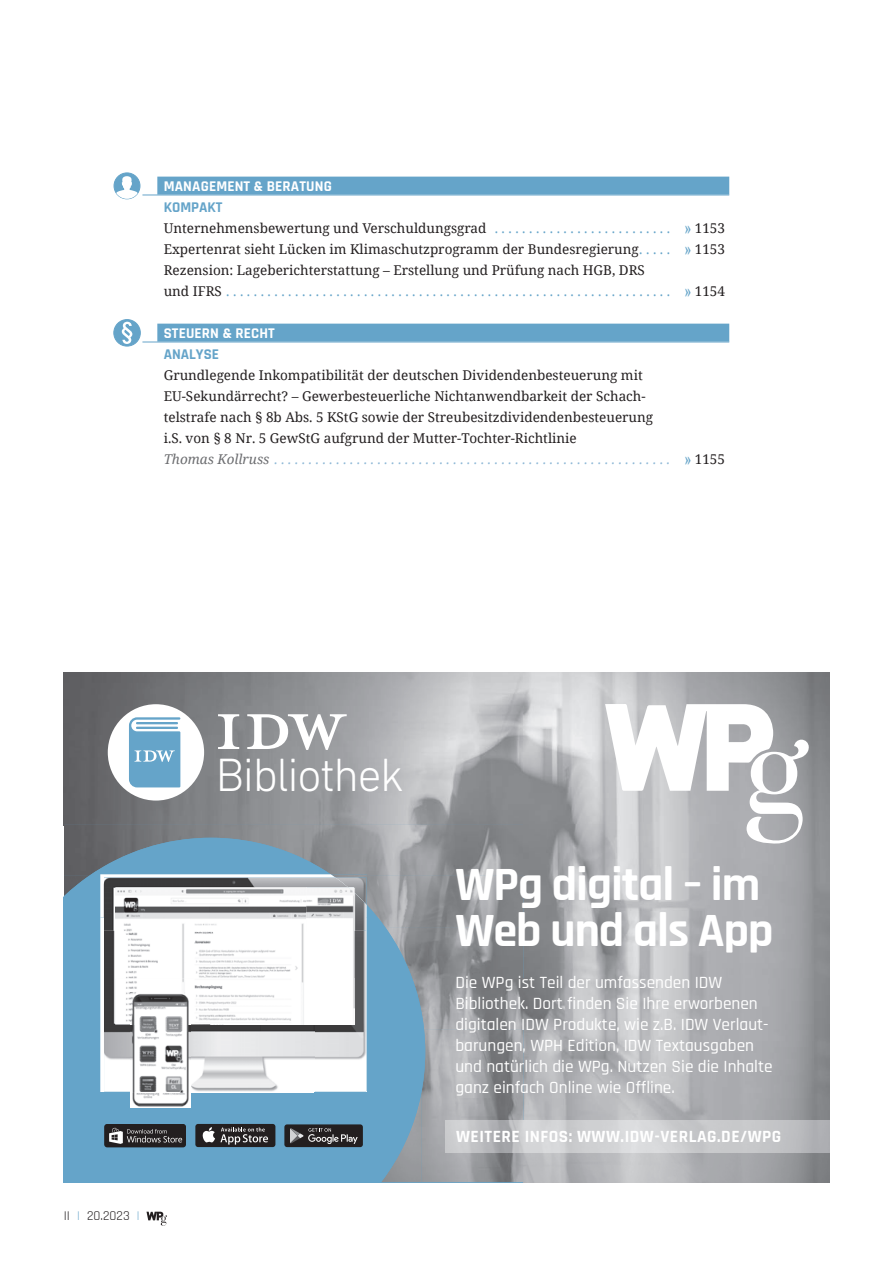
<style>
.page{position:relative;width:893px;height:1263px;background:#fff}
.page>*{position:absolute;margin:0;border:0;box-sizing:border-box;transform-origin:0 0}
.t1{font:700 48.3px/45.9px "Rajdhani";letter-spacing:-.02em;color:#fff}
.t2{font:300 47.55px "DIN Next LT Pro";letter-spacing:-.03em;color:#fff}
.t3{font:500 17.4px/21px "Rajdhani";color:#fff}
.t4{font:700 17.4px "Rajdhani";letter-spacing:.03em;color:#fff}
.t5{font:700 15px "Rajdhani";letter-spacing:.01em;color:#fff}
.t6{font:700 15px "Rajdhani";color:#65a4c9}
.t7{font:13.5px/21px "Noto Serif";color:#231f20}
.t8{font:13.5px "Rajdhani";color:#231f20}
.s1{color:#65a4c9}
.s2{font-size:20.25px;color:#65a4c9}
.s3{font-style:italic;color:#6c6d70}
.s4{font-style:italic;color:#90b9d7}
</style>
<div class="page">
<svg style="left:147px;top:1212px;width:20px;height:13px"></svg>
<div style="left:157px;top:177px;width:572px;height:18px;background:#65a4c9"></div>
<hr style="left:142px;top:195px;width:587px;height:1px;background:#65a4c9">
<div style="left:157px;top:324px;width:572px;height:18px;background:#65a4c9"></div>
<hr style="left:142px;top:342px;width:587px;height:1px;background:#65a4c9">
<div style="left:114px;top:173px;width:26px;height:26px;background:#65a4c9;border-radius:50%"></div>
<div style="left:114px;top:172px;width:26px;height:27px;border:1px solid #65a4c9;border-radius:50%"></div>
<svg style="left:116px;top:176px;width:22px;height:23px"></svg>
<div style="left:114px;top:320px;width:26px;height:26px;background:#65a4c9;border-radius:50%"></div>
<div style="left:114px;top:319px;width:27px;height:27px;border:1px solid #65a4c9;border-radius:50%"></div>
<svg style="left:122px;top:322px;width:10px;height:22px"></svg>
<img style="left:64px;top:672px;width:153px;height:153px">
<img style="left:217px;top:672px;width:612px;height:153px">
<img style="left:64px;top:825px;width:459px;height:51px">
<img style="left:523px;top:825px;width:153px;height:296px">
<img style="left:425px;top:876px;width:98px;height:51px">
<img style="left:425px;top:927px;width:98px;height:102px">
<img style="left:425px;top:1029px;width:98px;height:153px">
<svg style="left:605px;top:704px;width:204px;height:140px"></svg>
<img style="left:445px;top:1121px;width:384px;height:31px">
<svg style="left:64px;top:838px;width:361px;height:344px;background:#6e9fbc"></svg>
<svg style="left:247px;top:714px;width:100px;height:36px"></svg>
<svg style="left:218px;top:714px;width:21px;height:35px"></svg>
<div style="left:108px;top:704px;width:96px;height:96px;background:#fff;border-radius:50%"></div>
<svg style="left:129px;top:717px;width:51px;height:70px;background:#7db2d1"></svg>
<img style="left:100px;top:874px;width:267px;height:44px">
<img style="left:100px;top:918px;width:31px;height:174px">
<img style="left:314px;top:918px;width:53px;height:174px">
<img style="left:190px;top:1091px;width:124px;height:1px">
<img style="left:104px;top:877px;width:262px;height:54px">
<img style="left:104px;top:931px;width:27px;height:160px">
<img style="left:314px;top:931px;width:52px;height:160px">
<img style="left:190px;top:1024px;width:71px;height:67px">
<img style="left:261px;top:1024px;width:53px;height:67px">
<img style="left:115px;top:887px;width:96px;height:91px">
<img style="left:211px;top:887px;width:143px;height:91px">
<img style="left:115px;top:978px;width:239px;height:46px">
<img style="left:131px;top:1024px;width:59px;height:83px">
<img style="left:131px;top:993px;width:59px;height:31px">
<div style="left:195px;top:1124px;width:80px;height:23px;background:#231f20;border-radius:3px"></div>
<svg style="left:202px;top:1127px;width:66px;height:17px"></svg>
<div style="left:284px;top:1124px;width:79px;height:23px;background:#231f20;border-radius:3px"></div>
<svg style="left:290px;top:1128px;width:68px;height:16px"></svg>
<div style="left:104px;top:1124px;width:82px;height:23px;background:#231f20;border-radius:3px"></div>
<svg style="left:109px;top:1127px;width:73px;height:17px"></svg>
<p class="t5" style="left:164px;top:177px;width:170px">MANAGEMENT &amp; BERATUNG</p>
<p class="t6" style="left:164px;top:198px;width:60px">KOMPAKT</p>
<p class="t7" style="left:164px;top:217px;width:563px">Unternehmensbewertung und Verschuldungsgrad <span class="s1">. . . . . . . . . . . . . . . . . . . . . . . . . .</span> <span class="s2">»</span> 1153<br>Expertenrat sieht Lücken im Klimaschutzprogramm der Bundesregierung<span class="s1">. . . . .</span> <span class="s2">»</span> 1153<br>Rezension: Lageberichterstattung – Erstellung und Prüfung nach HGB, DRS<br>und IFRS <span class="s1">. . . . . . . . . . . . . . . . . . . . . . . . . . . . . . . . . . . . . . . . . . . . . . . . . . . . . . . . . . . . . . . . .</span> <span class="s2">»</span> 1154</p>
<p class="t5" style="left:164px;top:324px;width:113px">STEUERN &amp; RECHT</p>
<p class="t6" style="left:164px;top:345px;width:57px">ANALYSE</p>
<p class="t7" style="left:164px;top:364px;width:563px">Grundlegende Inkompatibilität der deutschen Dividendenbesteuerung mit EU-Sekundärrecht? – Gewerbesteuerliche Nichtanwendbarkeit der Schach-<br>telstrafe nach § 8b Abs. 5 KStG sowie der Streubesitzdividendenbesteuerung<br>i.S. von § 8 Nr. 5 GewStG aufgrund der Mutter-Tochter-Richtlinie<br><span class="s3">Thomas Kollruss</span> <span class="s4">. . . . . . . . . . . . . . . . . . . . . . . . . . . . . . . . . . . . . . . . . . . . . . . . . . . . . . . . . .</span> <span class="s2">»</span> 1155</p>
<p class="t8" style="left:64px;top:1208px;width:77px">II <span class="s1">|</span> 20.2023 <span class="s1">|</span></p>
<h2 class="t2" style="left:216px;top:746px;width:190px">Bibliothek</h2>
<h1 class="t1" style="left:455px;top:862px;width:320px">WPg digital – im<br>Web und als App</h1>
<p class="t3" style="left:455px;top:972px;width:319px">Die WPg ist Teil der umfassenden IDW Bibliothek. Dort finden Sie Ihre erworbenen digitalen IDW Produkte, wie z.B. IDW Verlaut&shy;barungen, WPH Edition, IDW Textausgaben und natürlich die WPg. Nutzen Sie die Inhalte ganz einfach Online wie Offline.</p>
<p class="t4" style="left:456px;top:1126px;width:327px">WEITERE INFOS: WWW.IDW-VERLAG.DE/WPG</p>
</div>
